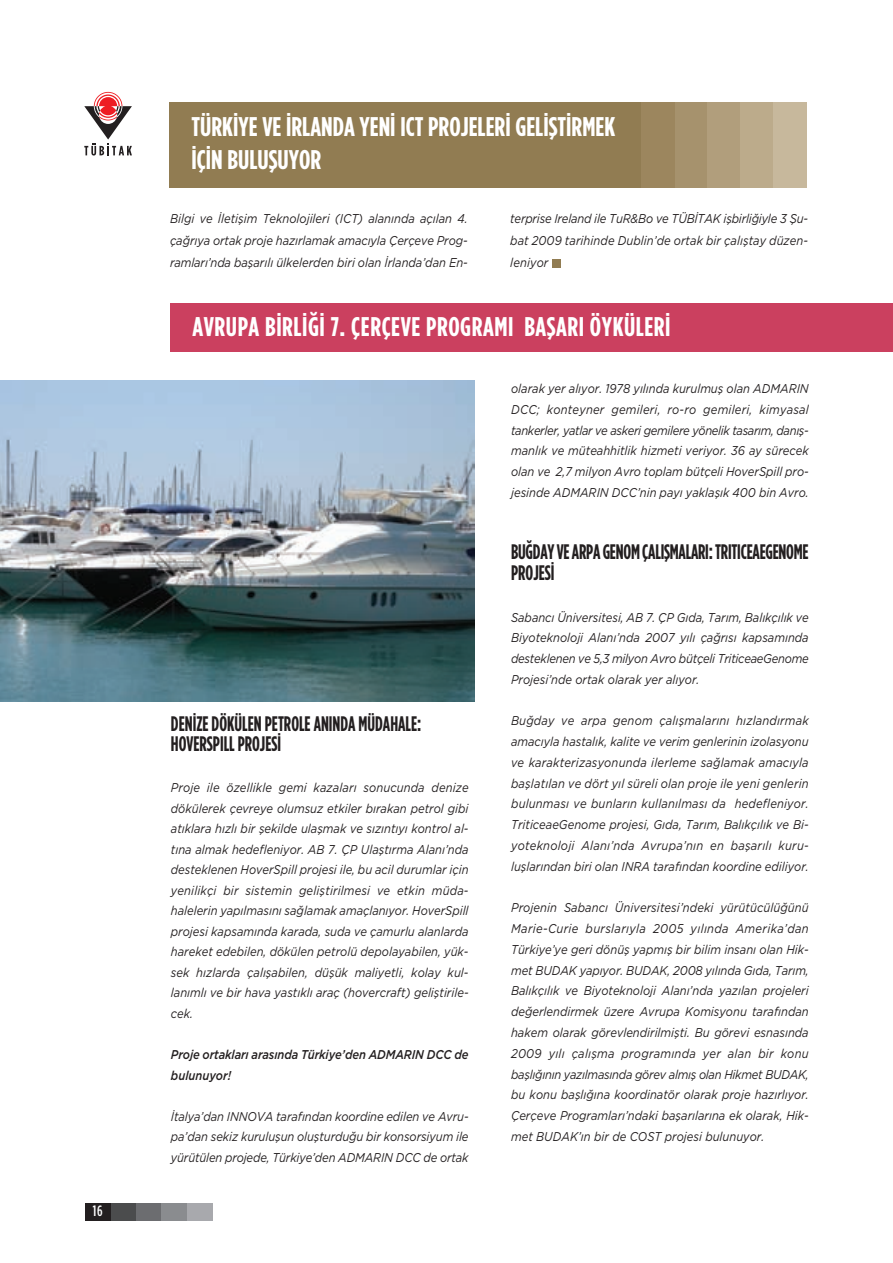
<style>
.page{position:relative;width:893px;height:1263px;background:#fff}
.page>*{position:absolute;margin:0;border:0;box-sizing:border-box;transform-origin:0 0}
.t1{font:27px/32.4px "Gotham Condensed TRUN Bold";color:#fff}
.t2{font:27px "Gotham Condensed TRUN Bold";letter-spacing:.02em;color:#fff}
.t3{font:21px/20.5px "Gotham Condensed TRUN Bold";color:#231f20;scale:.88 1}
.t4{font:500 15px "Gotham Condensed TRUN";color:#fff}
.t5{font:italic 12.75px/20.7px "Gotham TRUN";color:#231f20;text-align:justify;scale:.88 1}
.t6{font:italic 500 12.75px/20.5px "Gotham TRUN";letter-spacing:-.01em;color:#231f20;scale:.88 1}
</style>
<div class="page">
<svg style="left:84px;top:92px;width:48px;height:64px"></svg>
<div style="left:111px;top:1203px;width:25px;height:17px;background:#4b4c4d"></div>
<div style="left:136px;top:1203px;width:26px;height:17px;background:#6c6d70"></div>
<div style="left:162px;top:1203px;width:25px;height:17px;background:#8a8c8f"></div>
<div style="left:187px;top:1203px;width:26px;height:17px;background:#a8a9ad"></div>
<div style="left:85px;top:1203px;width:26px;height:17px;background:#231f20"></div>
<div style="left:169px;top:102px;width:638px;height:85px;background:#917c52"></div>
<div style="left:674px;top:102px;width:34px;height:85px;background:#a6926d"></div>
<div style="left:708px;top:102px;width:33px;height:85px;background:#b19e7c"></div>
<div style="left:741px;top:102px;width:33px;height:85px;background:#bcab8b"></div>
<div style="left:774px;top:102px;width:33px;height:85px;background:#c7b89c"></div>
<div style="left:641px;top:102px;width:33px;height:85px;background:#9c865e"></div>
<div style="left:170px;top:303px;width:723px;height:49px;background:#cb405f"></div>
<img style="left:0;top:380px;width:474px;height:322px">
<div style="left:552px;top:259px;width:9px;height:9px;background:#917c52"></div>
<p class="t4" style="left:93px;top:1203px;width:11px">16</p>
<h1 class="t1" style="left:191px;top:110px;width:425px">TÜRKİYE VE İRLANDA YENİ ICT PROJELERİ GELİŞTİRMEK<br>İÇİN BULUŞUYOR</h1>
<p class="t5" style="left:170px;top:208px;width:340px;line-height:21.9px">Bilgi ve İletişim Teknolojileri (ICT) alanında açılan 4. çağrıya ortak proje hazırlamak amacıyla Çerçeve Prog&shy;ramları’nda başarılı ülkelerden biri olan İrlanda’dan En-</p>
<p class="t5" style="left:510px;top:208px;width:340px;line-height:21.9px">terprise Ireland ile TuR&amp;Bo ve TÜBİTAK işbirliğiyle 3 Şu&shy;bat 2009 tarihinde Dublin’de ortak bir çalıştay düzen&shy;leniyor</p>
<h1 class="t2" style="left:193px;top:311px;width:479px">AVRUPA BİRLİĞİ 7. ÇERÇEVE PROGRAMI BAŞARI ÖYKÜLERİ</h1>
<h2 class="t3" style="left:171px;top:713px;width:286px">DENİZE DÖKÜLEN PETROLE ANINDA MÜDAHALE:<br>HOVERSPILL PROJESİ</h2>
<p class="t5" style="left:171px;top:778px;width:340px">Proje ile özellikle gemi kazaları sonucunda denize dökülerek çevreye olumsuz etkiler bırakan petrol gibi atıklara hızlı bir şekilde ulaşmak ve sızıntıyı kontrol al&shy;tına almak hedefleniyor. AB 7. ÇP Ulaştırma Alanı’nda desteklenen HoverSpill projesi ile, bu acil durumlar için yenilikçi bir sistemin geliştirilmesi ve etkin müda&shy;halelerin yapılmasını sağlamak amaçlanıyor. HoverSpill projesi kapsamında karada, suda ve çamurlu alanlarda hareket edebilen, dökülen petrolü depolayabilen, yük&shy;sek hızlarda çalışabilen, düşük maliyetli, kolay kul&shy;lanımlı ve bir hava yastıklı araç (hovercraft) geliştirile&shy;cek.</p>
<p class="t6" style="left:171px;top:1044px;width:340px">Proje ortakları arasında Türkiye’den ADMARIN DCC de bulunuyor!</p>
<p class="t5" style="left:171px;top:1106px;width:340px">İtalya’dan INNOVA tarafından koordine edilen ve Avru&shy;pa’dan sekiz kuruluşun oluşturduğu bir konsorsiyum ile yürütülen projede, Türkiye’den ADMARIN DCC de ortak</p>
<p class="t5" style="left:511px;top:378px;width:340px">olarak yer alıyor. 1978 yılında kurulmuş olan ADMARIN DCC; konteyner gemileri, ro-ro gemileri, kimyasal tankerler, yatlar ve askeri gemilere yönelik tasarım, danış&shy;manlık ve müteahhitlik hizmeti veriyor. 36 ay sürecek olan ve 2,7 milyon Avro toplam bütçeli HoverSpill pro&shy;jesinde ADMARIN DCC’nin payı yaklaşık 400 bin Avro.</p>
<h2 class="t3" style="left:511px;top:541px;width:340px">BUĞDAY VE ARPA GENOM ÇALIŞMALARI: TRITICEAEGENOME<br>PROJESİ</h2>
<p class="t5" style="left:511px;top:607px;width:340px">Sabancı Üniversitesi, AB 7. ÇP Gıda, Tarım, Balıkçılık ve Biyoteknoloji Alanı’nda 2007 yılı çağrısı kapsamında desteklenen ve 5,3 milyon Avro bütçeli TriticeaeGenome Projesi’nde ortak olarak yer alıyor.</p>
<p class="t5" style="left:511px;top:710px;width:340px">Buğday ve arpa genom çalışmalarını hızlandırmak amacıyla hastalık, kalite ve verim genlerinin izolasyonu ve karakterizasyonunda ilerleme sağlamak amacıyla başlatılan ve dört yıl süreli olan proje ile yeni genlerin bulunması ve bunların kullanılması da hedefleniyor.<br>TriticeaeGenome projesi, Gıda, Tarım, Balıkçılık ve Bi&shy;yoteknoloji Alanı’nda Avrupa’nın en başarılı kuru&shy;luşlarından biri olan INRA tarafından koordine ediliyor.</p>
<p class="t5" style="left:511px;top:897px;width:340px">Projenin Sabancı Üniversitesi’ndeki yürütücülüğünü Marie-Curie burslarıyla 2005 yılında Amerika’dan Türkiye’ye geri dönüş yapmış bir bilim insanı olan Hik&shy;met BUDAK yapıyor. BUDAK, 2008 yılında Gıda, Tarım, Balıkçılık ve Biyoteknoloji Alanı’nda yazılan projeleri değerlendirmek üzere Avrupa Komisyonu tarafından hakem olarak görevlendirilmişti. Bu görevi esnasında 2009 yılı çalışma programında yer alan bir konu başlığının yazılmasında görev almış olan Hikmet BUDAK, bu konu başlığına koordinatör olarak proje hazırlıyor.<br>Çerçeve Programları’ndaki başarılarına ek olarak, Hik&shy;met BUDAK’ın bir de COST projesi bulunuyor.</p>
</div>
